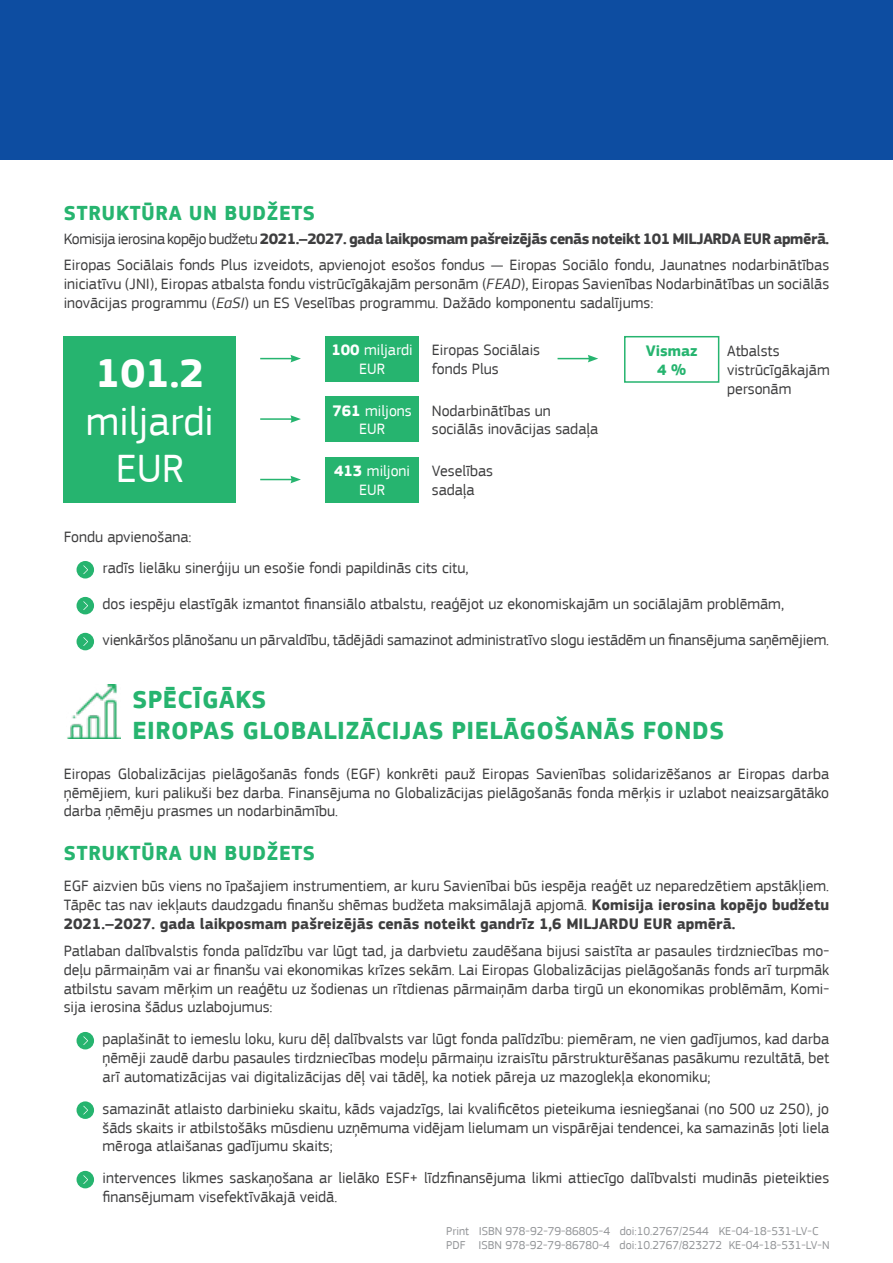
<style>
.page{position:relative;width:893px;height:1263px;background:#fff}
.page>*{position:absolute;margin:0;border:0;box-sizing:border-box;transform-origin:0 0}
.t1{font:41.4px "EC Square Sans Pro";color:#fff}
.t2{font:700 41.4px "EC Square Sans Pro";color:#fff}
.Sub-title_1{font:700 25.5px/30.6px "EC Square Sans Pro";letter-spacing:.02em;color:#26b46f}
.Sub-title_2{font:700 21px "EC Square Sans Pro";letter-spacing:.03em;color:#26b46f}
.Bullets{font:15.75px/18.9px "EC Square Sans Pro";color:#3e3e3f;text-align:justify}
.t3{font:700 15.75px "EC Square Sans Pro";letter-spacing:-.03em;color:#3e3e3f}
.t4{font:15.75px/18.9px "EC Square Sans Pro";color:#fff;text-align:center}
.t5{font:700 15.75px/18.9px "EC Square Sans Pro";color:#26b46f;text-align:center}
.Bullets-2{font:12px "EC Square Sans Pro";color:#939598}
.s1{font-weight:400}
.s2{font-style:italic}
.s3{font-weight:700}
</style>
<div class="page">
<div style="left:325px;top:336px;width:94px;height:45px;background:#26b46f"></div>
<div style="left:624px;top:336px;width:95px;height:47px;border:2px solid #26b46f"></div>
<div style="left:325px;top:396px;width:94px;height:46px;background:#26b46f"></div>
<div style="left:325px;top:457px;width:94px;height:45px;background:#26b46f"></div>
<div style="left:77px;top:1032px;width:17px;height:17px;background:#26b46f;border-radius:50%"></div>
<svg style="left:83px;top:1036px;width:5px;height:9px"></svg>
<div style="left:77px;top:1101px;width:17px;height:18px;background:#26b46f;border-radius:50%"></div>
<svg style="left:83px;top:1106px;width:5px;height:8px"></svg>
<div style="left:77px;top:1171px;width:17px;height:17px;background:#26b46f;border-radius:50%"></div>
<svg style="left:83px;top:1175px;width:5px;height:9px"></svg>
<div style="left:77px;top:561px;width:17px;height:17px;background:#26b46f;border-radius:50%"></div>
<svg style="left:83px;top:565px;width:5px;height:9px"></svg>
<div style="left:77px;top:597px;width:17px;height:17px;background:#26b46f;border-radius:50%"></div>
<svg style="left:83px;top:601px;width:5px;height:9px"></svg>
<div style="left:77px;top:633px;width:17px;height:17px;background:#26b46f;border-radius:50%"></div>
<svg style="left:83px;top:637px;width:5px;height:9px"></svg>
<img style="left:67px;top:685px;width:54px;height:54px">
<hr style="left:558px;top:358px;width:32px;height:1px;background:#26b46f">
<svg style="left:588px;top:355px;width:10px;height:7px"></svg>
<hr style="left:260px;top:358px;width:33px;height:1px;background:#26b46f">
<svg style="left:290px;top:355px;width:11px;height:7px"></svg>
<hr style="left:260px;top:418px;width:33px;height:2px;background:#26b46f">
<svg style="left:290px;top:415px;width:11px;height:8px"></svg>
<hr style="left:260px;top:479px;width:33px;height:1px;background:#26b46f">
<svg style="left:290px;top:476px;width:11px;height:7px"></svg>
<div style="left:64px;top:336px;width:172px;height:166px;background:#26b46f"></div>
<div style="left:0;top:0;width:893px;height:160px;background:#0d4da1"></div>
<p class="Sub-title_2" style="left:64px;top:200px;width:253px">STRUKTŪRA UN BUDŽETS</p>
<p class="t3" style="left:64px;top:229px;width:767px"><span class="s1">Komisija ierosina kopējo budžetu</span> 2021.–2027. gada laikposmam pašreizējās cenās noteikt 101 MILJARDA EUR apmērā.</p>
<p class="Bullets" style="left:64px;top:256px;width:767px">Eiropas Sociālais fonds Plus izveidots, apvienojot esošos fondus — Eiropas Sociālo fondu, Jaunatnes nodarbinātības iniciatīvu (JNI), Eiropas atbalsta fondu vistrūcīgākajām personām (<span class="s2">FEAD</span>), Eiropas Savienības Nodarbinātības un sociālās inovācijas programmu (<span class="s2">EaSI</span>) un ES Veselības programmu. Dažādo komponentu sadalījums:</p>
<p class="t4" style="left:331px;top:340px;width:83px"><span class="s3">100</span> miljardi<br>EUR</p>
<p class="t5" style="left:646px;top:342px;width:53px">Vismaz<br>4 %</p>
<p class="Bullets" style="left:727px;top:341px;width:104px;text-align:left">Atbalsts vistrūcīgākajām personām</p>
<p class="Bullets" style="left:432px;top:340px;width:110px">Eiropas Sociālais fonds Plus</p>
<p class="t2" style="left:96px;top:348px;width:110px">101.2</p>
<p class="t1" style="left:86px;top:397px;width:129px">miljardi</p>
<p class="t1" style="left:116px;top:445px;width:69px">EUR</p>
<p class="t4" style="left:332px;top:401px;width:81px"><span class="s3">761</span> miljons<br>EUR</p>
<p class="Bullets" style="left:432px;top:401px;width:168px">Nodarbinātības un sociālās inovācijas sadaļa</p>
<p class="t4" style="left:334px;top:461px;width:78px"><span class="s3">413</span> miljoni<br>EUR</p>
<p class="Bullets" style="left:432px;top:461px;width:63px">Veselības sadaļa</p>
<p class="Bullets" style="left:64px;top:527px;width:129px">Fondu apvienošana:</p>
<p class="Bullets" style="left:103px;top:559px;width:367px">radīs lielāku sinerģiju un esošie fondi papildinās cits citu,</p>
<p class="Bullets" style="left:103px;top:594px;width:683px">dos iespēju elastīgāk izmantot finansiālo atbalstu, reaģējot uz ekonomiskajām un sociālajām problēmām,</p>
<p class="Bullets" style="left:103px;top:630px;width:728px">vienkāršos plānošanu un pārvaldību, tādējādi samazinot administratīvo slogu iestādēm un finansējuma saņēmējiem.</p>
<p class="Sub-title_1" style="left:132px;top:686px;width:593px">SPĒCĪGĀKS<br>EIROPAS GLOBALIZĀCIJAS PIELĀGOŠANĀS FONDS</p>
<p class="Bullets" style="left:64px;top:764px;width:767px">Eiropas Globalizācijas pielāgošanās fonds (EGF) konkrēti pauž Eiropas Savienības solidarizēšanos ar Eiropas darba ņēmējiem, kuri palikuši bez darba. Finansējuma no Globalizācijas pielāgošanās fonda mērķis ir uzlabot neaizsargātāko darba ņēmēju prasmes un nodarbināmību.</p>
<p class="Sub-title_2" style="left:64px;top:841px;width:253px">STRUKTŪRA UN BUDŽETS</p>
<p class="Bullets" style="left:64px;top:877px;width:767px">EGF aizvien būs viens no īpašajiem instrumentiem, ar kuru Savienībai būs iespēja reaģēt uz neparedzētiem apstākļiem.<br>Tāpēc tas nav iekļauts daudzgadu finanšu shēmas budžeta maksimālajā apjomā. <span class="s3">Komisija ierosina kopējo budžetu 2021.–2027. gada laikposmam pašreizējās cenās noteikt gandrīz 1,6 MILJARDU EUR apmērā.</span></p>
<p class="Bullets" style="left:64px;top:941px;width:767px">Patlaban dalībvalstis fonda palīdzību var lūgt tad, ja darbvietu zaudēšana bijusi saistīta ar pasaules tirdzniecības mo&shy;deļu pārmaiņām vai ar finanšu vai ekonomikas krīzes sekām. Lai Eiropas Globalizācijas pielāgošanās fonds arī turpmāk atbilstu savam mērķim un reaģētu uz šodienas un rītdienas pārmaiņām darba tirgū un ekonomikas problēmām, Komi&shy;sija ierosina šādus uzlabojumus:</p>
<p class="Bullets" style="left:103px;top:1029px;width:728px">paplašināt to iemeslu loku, kuru dēļ dalībvalsts var lūgt fonda palīdzību: piemēram, ne vien gadījumos, kad darba ņēmēji zaudē darbu pasaules tirdzniecības modeļu pārmaiņu izraisītu pārstrukturēšanas pasākumu rezultātā, bet arī automatizācijas vai digitalizācijas dēļ vai tādēļ, ka notiek pāreja uz mazoglekļa ekonomiku;</p>
<p class="Bullets" style="left:103px;top:1099px;width:728px">samazināt atlaisto darbinieku skaitu, kāds vajadzīgs, lai kvalificētos pieteikuma iesniegšanai (no 500 uz 250), jo šāds skaits ir atbilstošāks mūsdienu uzņēmuma vidējam lielumam un vispārējai tendencei, ka samazinās ļoti liela mēroga atlaišanas gadījumu skaits;</p>
<p class="Bullets" style="left:103px;top:1168px;width:728px">intervences likmes saskaņošana ar lielāko ESF+ līdzfinansējuma likmi attiecīgo dalībvalsti mudinās pieteikties finansējumam visefektīvākajā veidā.</p>
<p class="Bullets-2" style="left:446px;top:1224px;width:374px">Print ISBN 978-92-79-86805-4 doi:10.2767/2544 KE-04-18-531-LV-C</p>
<p class="Bullets-2" style="left:446px;top:1238px;width:385px">PDF ISBN 978-92-79-86780-4 doi:10.2767/823272 KE-04-18-531-LV-N</p>
</div>
